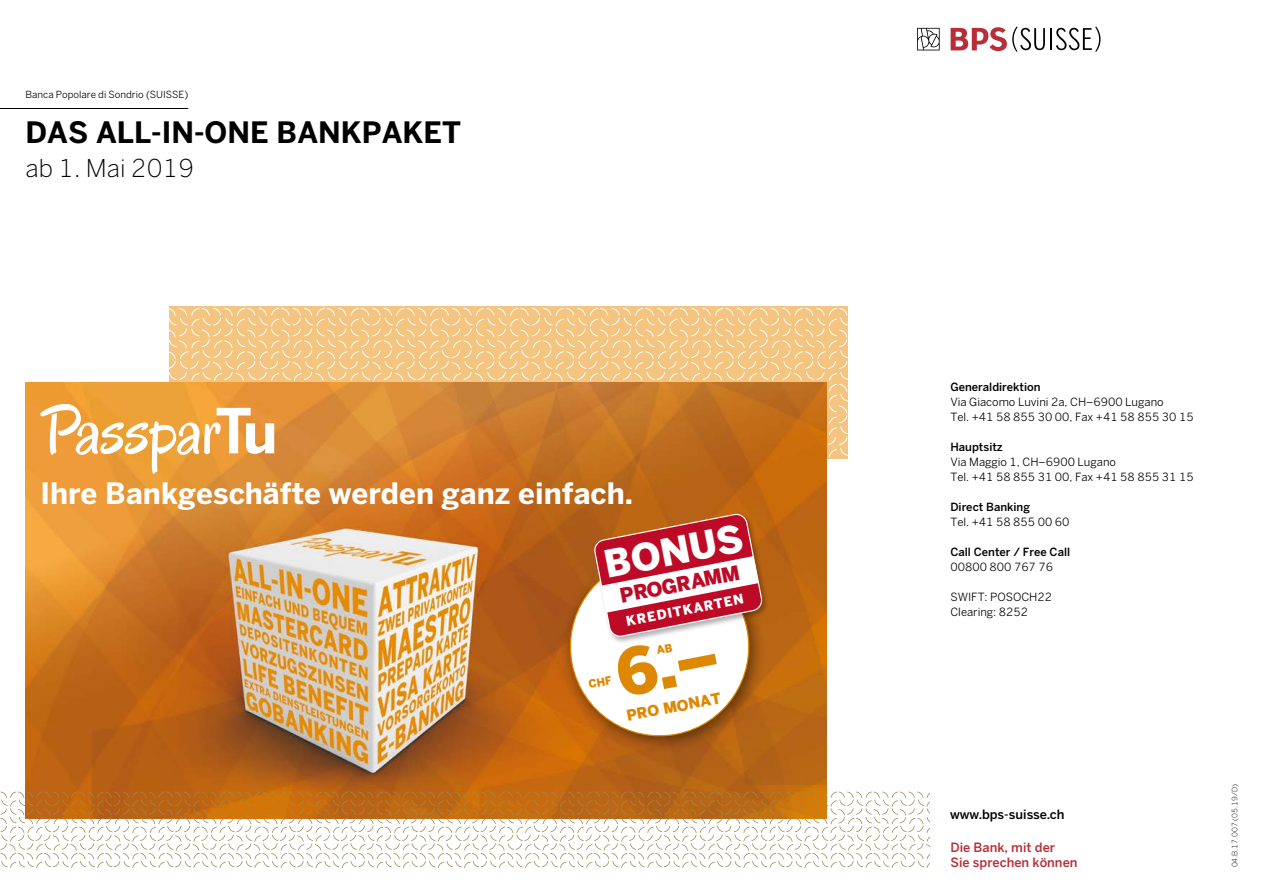
<style>
.page{position:relative;width:1263px;height:893px;background:#fff}
.page>*{position:absolute;margin:0;border:0;box-sizing:border-box;transform-origin:0 0}
.t1{font:900 37.5px "Benton Sans TF";color:#fff}
.t2{font:700 29.25px "Benton Sans TF";color:#fff}
.t3{font:700 29.25px "Benton Sans TF";color:#000}
.t4{font:300 24.3px "Benton Sans TF";color:#000}
.t5{font:900 20.1px "Benton Sans TF";color:#bd0a26}
.t6{font:900 15px "Benton Sans TF";color:#de8700}
.t7{font:900 13.2px "Benton Sans TF";color:#fff}
.t8{font:500 12.75px/15px "Benton Sans TF";color:#b82d38}
.t9{font:500 12.75px "Benton Sans TF";color:#000}
.t10{font:11.25px/15px "Benton Sans TF";color:#000}
.t11{font:500 11.25px "Benton Sans TF";color:#000}
.t12{font:9.75px "Benton Sans TF";color:#000}
.t13{font:300 7.5px "Benton Sans TF";color:#000}
</style>
<div class="page">
<img style="left:169px;top:306px;width:679px;height:152px">
<img style="left:26px;top:383px;width:800px;height:408px">
<svg style="left:950px;top:27px;width:95px;height:25px"></svg>
<hr style="left:1050px;top:28px;width:2px;height:22px;background:#000">
<svg style="left:1056px;top:27px;width:44px;height:25px"></svg>
<svg style="left:917px;top:28px;width:23px;height:22px"></svg>
<svg style="left:40px;top:404px;width:234px;height:70px"></svg>
<img style="left:0;top:791px;width:929px;height:76px">
<hr style="left:0;top:108px;width:188px;height:1px;background:#000">
<div style="left:559px;top:546px;width:207px;height:207px;background:#000;opacity:.5"></div>
<div style="left:593px;top:513px;width:177px;height:131px;background:#b86313"></div>
<svg style="left:561px;top:513px;width:203px;height:232px"></svg>
<p class="t12" style="left:26px;top:88px;width:164px">Banca Popolare di Sondrio (SUISSE)</p>
<h2 class="t3" style="left:26px;top:115px;width:437px">DAS ALL-IN-ONE BANKPAKET</h2>
<h3 class="t4" style="left:26px;top:154px;width:170px">ab 1. Mai 2019</h3>
<h2 class="t2" style="left:40px;top:477px;width:594px">Ihre Bankgeschäfte werden ganz einfach.</h2>
<h1 class="t1" style="left:600px;top:543px;width:142px;rotate:-11deg">BONUS</h1>
<h3 class="t5" style="left:618px;top:584px;width:123px;rotate:-11deg">PROGRAMM</h3>
<p class="t7" style="left:625px;top:614px;width:121px;rotate:-11deg">KREDITKARTEN</p>
<h3 class="t6" style="left:625px;top:707px;width:97px;rotate:-11deg">PRO MONAT</h3>
<p class="t11" style="left:950px;top:381px;width:92px">Generaldirektion</p>
<p class="t10" style="left:950px;top:395px;width:245px">Via Giacomo Luvini 2a, CH–6900 Lugano<br>Tel. +41 58 855 30 00, Fax +41 58 855 30 15</p>
<p class="t11" style="left:950px;top:441px;width:54px">Hauptsitz</p>
<p class="t10" style="left:950px;top:455px;width:245px">Via Maggio 1, CH–6900 Lugano<br>Tel. +41 58 855 31 00, Fax +41 58 855 31 15</p>
<p class="t11" style="left:950px;top:501px;width:81px">Direct Banking</p>
<p class="t10" style="left:950px;top:515px;width:121px">Tel. +41 58 855 00 60</p>
<p class="t11" style="left:950px;top:546px;width:121px">Call Center / Free Call</p>
<p class="t10" style="left:950px;top:560px;width:104px">00800 800 767 76</p>
<p class="t10" style="left:950px;top:590px;width:103px">SWIFT: POSOCH22<br>Clearing: 8252</p>
<p class="t9" style="left:950px;top:806px;width:116px">www.bps-suisse.ch</p>
<p class="t8" style="left:950px;top:840px;width:129px">Die Bank, mit der<br>Sie sprechen können</p>
<p class="t13" style="left:1230px;top:867px;width:85px;rotate:-90deg">04.B.17.007 (05.19/D)</p>
</div>
